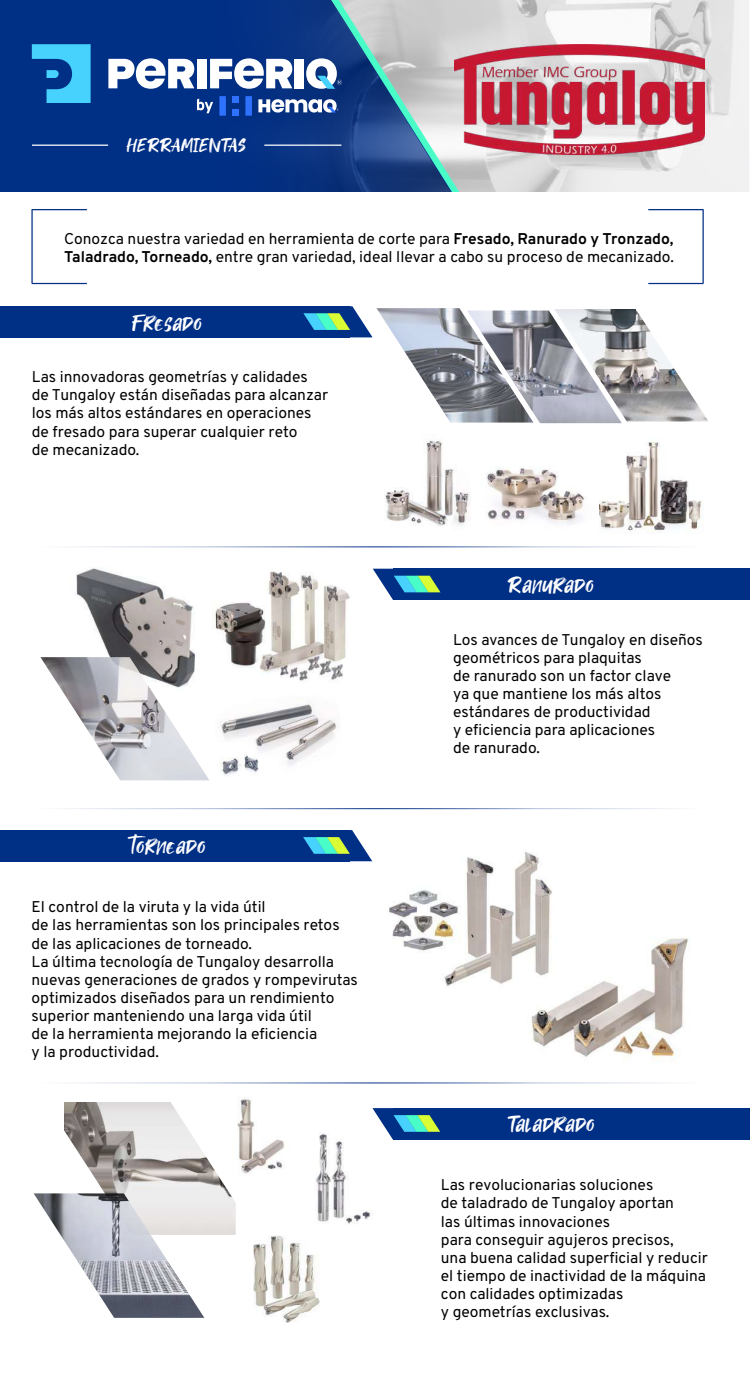
<style>
.page{position:relative;width:750px;height:1375px;background:#fff}
.page>*{position:absolute;margin:0;border:0;box-sizing:border-box;transform-origin:0 0}
.t1{font:21.88px "Takota";letter-spacing:.04em;color:#fff}
.t2{font:18.62px "Takota";letter-spacing:.03em;color:#fff}
.t3{font:15.62px/18.1px "Overpass";color:#000}
.s1{font-weight:700}
</style>
<div class="page">
<svg style="left:468px;top:0;width:281px;height:192px"></svg>
<div style="left:0;top:0;width:108px;height:192px;background:#002f86"></div>
<svg style="left:32px;top:44px;width:59px;height:59px;background:#2c96d1"></svg>
<svg style="left:108px;top:0;width:360px;height:192px;background:#3f629c"></svg>
<hr style="left:32px;top:145px;width:76px;height:1px;background:#fff">
<hr style="left:264px;top:145px;width:77px;height:1px;background:#fff">
<img style="left:455px;top:44px;width:249px;height:111px">
<hr style="left:648px;top:283px;width:55px;height:1px;background:#002f86">
<hr style="left:648px;top:209px;width:55px;height:1px;background:#002f86">
<hr style="left:703px;top:210px;width:1px;height:73px;background:#002f86">
<hr style="left:32px;top:283px;width:55px;height:1px;background:#002f86">
<hr style="left:32px;top:209px;width:55px;height:1px;background:#002f86">
<hr style="left:31px;top:210px;width:2px;height:73px;background:#002f86">
<div style="left:0;top:306px;width:350px;height:31px;background:#002f86"></div>
<svg style="left:303px;top:306px;width:70px;height:31px"></svg>
<div style="left:394px;top:569px;width:356px;height:31px;background:#002f86"></div>
<svg style="left:373px;top:569px;width:68px;height:31px"></svg>
<div style="left:0;top:830px;width:350px;height:31px;background:#002f86"></div>
<svg style="left:303px;top:830px;width:69px;height:31px"></svg>
<div style="left:394px;top:1108px;width:356px;height:31px;background:#002f86"></div>
<svg style="left:372px;top:1108px;width:68px;height:31px"></svg>
<img style="left:599px;top:442px;width:104px;height:91px">
<img style="left:385px;top:439px;width:86px;height:87px">
<img style="left:554px;top:309px;width:154px;height:115px">
<img style="left:486px;top:467px;width:98px;height:57px">
<img style="left:534px;top:311px;width:103px;height:112px">
<img style="left:376px;top:308px;width:158px;height:115px">
<img style="left:225px;top:546px;width:148px;height:136px">
<img style="left:220px;top:703px;width:117px;height:73px">
<img style="left:73px;top:546px;width:152px;height:178px">
<img style="left:40px;top:655px;width:169px;height:126px">
<img style="left:531px;top:938px;width:157px;height:124px">
<img style="left:389px;top:852px;width:174px;height:137px">
<img style="left:316px;top:1123px;width:65px;height:101px">
<img style="left:254px;top:1235px;width:65px;height:88px">
<img style="left:237px;top:1098px;width:48px;height:76px">
<img style="left:65px;top:1102px;width:171px;height:133px">
<img style="left:33px;top:1190px;width:171px;height:128px">
<hr style="left:33px;top:547px;width:669px;height:1px;background:#fff">
<p class="t2" style="left:127px;top:134px;width:121px">HERRAMIENTAS</p>
<p class="t3" style="left:64px;top:229px;width:611px">Conozca nuestra variedad en herramienta de corte para <span class="s1">Fresado, Ranurado y Tronzado,<br>Taladrado, Torneado,</span> entre gran variedad, ideal llevar a cabo su proceso de mecanizado.</p>
<h1 class="t1" style="left:132px;top:309px;width:71px">Fresado</h1>
<p class="t3" style="left:32px;top:368px;width:298px">Las innovadoras geometrías y calidades de Tungaloy están diseñadas para alcanzar los más altos estándares en operaciones de fresado para superar cualquier reto<br>de mecanizado.</p>
<h1 class="t1" style="left:132px;top:833px;width:75px">torneado</h1>
<p class="t3" style="left:32px;top:898px;width:328px">El control de la viruta y la vida útil<br>de las herramientas son los principales retos de las aplicaciones de torneado.<br>La última tecnología de Tungaloy desarrolla nuevas generaciones de grados y rompevirutas optimizados diseñados para un rendimiento superior manteniendo una larga vida útil<br>de la herramienta mejorando la eficiencia<br>y la productividad.</p>
<h1 class="t1" style="left:508px;top:572px;width:87px">Ranurado</h1>
<p class="t3" style="left:453px;top:630px;width:251px">Los avances de Tungaloy en diseños geométricos para plaquitas<br>de ranurado son un factor clave<br>ya que mantiene los más altos estándares de productividad<br>y eficiencia para aplicaciones<br>de ranurado.</p>
<h1 class="t1" style="left:508px;top:1111px;width:88px">Taladrado</h1>
<p class="t3" style="left:441px;top:1176px;width:269px">Las revolucionarias soluciones<br>de taladrado de Tungaloy aportan<br>las últimas innovaciones<br>para conseguir agujeros precisos,<br>una buena calidad superficial y reducir el tiempo de inactividad de la máquina con calidades optimizadas<br>y geometrías exclusivas.</p>
</div>
